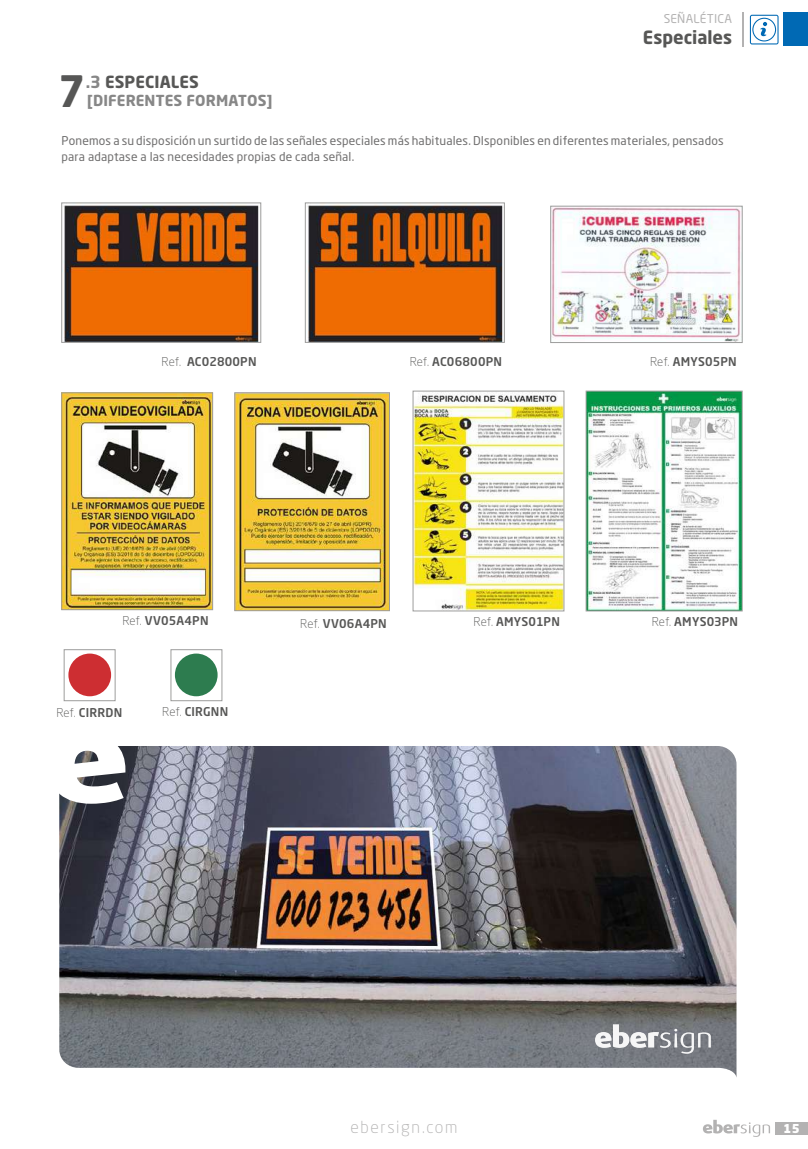
<style>
.page{position:relative;width:808px;height:1149px;background:#fff}
.page>*{position:absolute;margin:0;border:0;box-sizing:border-box;transform-origin:0 0}
.t1{font:700 42.75px "Neo Sans Std";color:#575756}
.t2{font:700 18px "Neo Sans Std";color:#575756}
.t3{font:700 16.5px "Neo Sans Std";letter-spacing:.005em;color:#575756}
.t4{font:300 16.5px "Neo Sans Std";letter-spacing:.095em;color:#b3b2b2}
.t5{font:700 15px "Neo Sans Std";letter-spacing:.01em;color:#878787}
.t6{font:900 12.15px "Neo Sans Std";color:#fff}
.t7{font:12px/16.5px "Neo Sans Std";letter-spacing:.015em;color:#706f6f}
.t8{font:500 12px "Neo Sans Std";letter-spacing:.015em;color:#575756}
.t9{font:12px "Neo Sans Std";letter-spacing:.02em;color:#b3b2b2}
.s1{color:#878787}
.s2{font-weight:300}
</style>
<div class="page">
<img style="left:64px;top:205px;width:195px;height:135px">
<div style="left:62px;top:203px;width:199px;height:139px;border:1px solid #9d9d9c"></div>
<img style="left:307px;top:205px;width:196px;height:135px">
<div style="left:305px;top:203px;width:200px;height:139px;border:1px solid #9d9d9c"></div>
<hr style="left:743px;top:12px;width:1px;height:34px;background:#b3b2b2">
<svg style="left:750px;top:15px;width:28px;height:29px"></svg>
<img style="left:64px;top:394px;width:147px;height:213px">
<div style="left:62px;top:392px;width:151px;height:217px;border:1px solid #9d9d9c"></div>
<img style="left:237px;top:394px;width:151px;height:214px">
<div style="left:235px;top:392px;width:155px;height:218px;border:1px solid #9d9d9c"></div>
<img style="left:415px;top:393px;width:147px;height:216px">
<div style="left:413px;top:391px;width:151px;height:220px;border:1px solid #9d9d9c"></div>
<img style="left:588px;top:393px;width:152px;height:216px">
<div style="left:586px;top:391px;width:156px;height:220px;border:1px solid #9d9d9c"></div>
<img style="left:552px;top:208px;width:188px;height:132px">
<div style="left:550px;top:206px;width:192px;height:136px;border:1px solid #9d9d9c"></div>
<div style="left:64px;top:649px;width:51px;height:51px;border:1px solid #9d9d9c"></div>
<div style="left:68px;top:653px;width:43px;height:43px;background:#cd2e32;border-radius:50%"></div>
<div style="left:171px;top:649px;width:51px;height:51px;border:1px solid #9d9d9c"></div>
<div style="left:175px;top:653px;width:43px;height:43px;background:#2d7c4f;border-radius:50%"></div>
<div style="left:775px;top:1121px;width:33px;height:12px;background:#b3b2b2"></div>
<svg style="left:703px;top:1119px;width:67px;height:17px"></svg>
<div style="left:784px;top:13px;width:24px;height:33px;background:#0069b4"></div>
<img style="left:59px;top:746px;width:677px;height:330px">
<svg style="left:59px;top:746px;width:66px;height:57px"></svg>
<svg style="left:595px;top:1023px;width:116px;height:30px"></svg>
<p class="t9" style="left:664px;top:12px;width:70px">SEÑALÉTICA</p>
<h2 class="t2" style="left:643px;top:26px;width:91px">Especiales</h2>
<h1 class="t1" style="left:58px;top:64px;width:29px">7</h1>
<h3 class="t3" style="left:86px;top:71px;width:114px"><span class="s1">.3</span> ESPECIALES</h3>
<p class="t5" style="left:87px;top:91px;width:187px">[DIFERENTES FORMATOS]</p>
<p class="t7" style="left:62px;top:132px;width:664px">Ponemos a su disposición un surtido de las señales especiales más habituales. DIsponibles en diferentes materiales, pensados para adaptase a las necesidades propias de cada señal.</p>
<p class="t8" style="left:162px;top:354px;width:96px"><span class="s2">Ref.</span> AC02800PN</p>
<p class="t8" style="left:410px;top:354px;width:94px"><span class="s2">Ref.</span> AC06800PN</p>
<p class="t8" style="left:650px;top:354px;width:88px"><span class="s2">Ref.</span> AMYS05PN</p>
<p class="t8" style="left:122px;top:613px;width:88px"><span class="s2">Ref.</span> VV05A4PN</p>
<p class="t8" style="left:300px;top:616px;width:88px"><span class="s2">Ref.</span> VV06A4PN</p>
<p class="t8" style="left:474px;top:614px;width:88px"><span class="s2">Ref.</span> AMYS01PN</p>
<p class="t8" style="left:652px;top:614px;width:88px"><span class="s2">Ref.</span> AMYS03PN</p>
<p class="t8" style="left:56px;top:704px;width:67px"><span class="s2">Ref.</span> CIRRDN</p>
<p class="t8" style="left:162px;top:704px;width:68px"><span class="s2">Ref.</span> CIRGNN</p>
<h3 class="t4" style="left:350px;top:1116px;width:109px">ebersign.com</h3>
<p class="t6" style="left:784px;top:1120px;width:18px">15</p>
</div>
